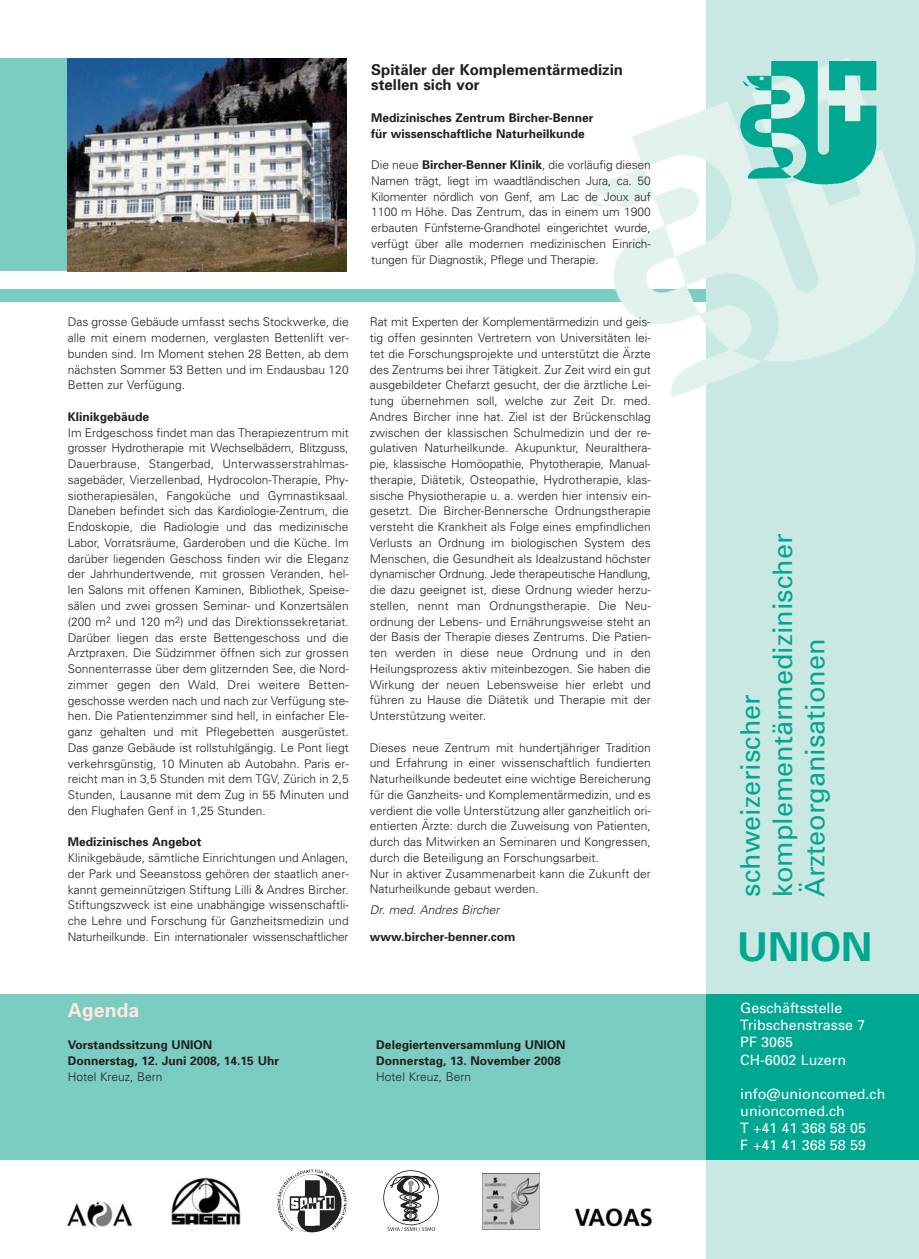
<style>
.page{position:relative;width:919px;height:1259px;background:#fff}
.page>*{position:absolute;margin:0;border:0;box-sizing:border-box;transform-origin:0 0}
.t1{font:700 39.75px "Univers";color:#00a891}
.t2{font:27px/32.4px "Univers";color:#00a891}
.t3{font:700 19.5px "Univers";color:#fee7dc}
.t4{font:700 15px/15.8px "Univers";color:#231f20}
.t5{font:14.25px/17.1px "Univers";color:#fff}
.t6{font:300 12px/15.8px "Univers";color:#231f20;text-align:justify}
.t7{font:700 12px/15.8px "Univers";color:#231f20}
.t8{font:italic 300 12px "Univers";color:#231f20}
.s1{font-weight:700}
</style>
<div class="page">
<div style="left:0;top:59px;width:186px;height:212px;background:#7bccc1"></div>
<div style="left:0;top:289px;width:918px;height:13px;background:#7bccc1"></div>
<div style="left:0;top:994px;width:918px;height:166px;background:#7bccc1"></div>
<div style="left:706px;top:0;width:212px;height:1259px;background:#cae8e3"></div>
<img style="left:589px;top:102px;width:327px;height:295px">
<div style="left:706px;top:994px;width:212px;height:166px;background:#00a891"></div>
<img style="left:737px;top:58px;width:142px;height:130px">
<img style="left:68px;top:59px;width:279px;height:212px">
<img style="left:67px;top:1201px;width:64px;height:25px">
<img style="left:171px;top:1178px;width:70px;height:47px">
<svg style="left:383px;top:1170px;width:55px;height:61px"></svg>
<img style="left:482px;top:1173px;width:57px;height:56px">
<img style="left:574px;top:1208px;width:78px;height:19px">
<img style="left:277px;top:1169px;width:69px;height:64px">
<p class="t6" style="left:68px;top:315px;width:282px">Das grosse Gebäude umfasst sechs Stockwerke, die alle mit einem modernen, verglasten Bettenlift ver&shy;bunden sind. Im Moment stehen 28 Betten, ab dem nächsten Sommer 53 Betten und im Endausbau 120<br>Betten zur Verfügung.</p>
<p class="t7" style="left:68px;top:410px;width:83px">Klinikgebäude</p>
<p class="t6" style="left:68px;top:426px;width:282px">Im Erdgeschoss findet man das Therapiezentrum mit grosser Hydrotherapie mit Wechselbädern, Blitzguss, Dauerbrause, Stangerbad, Unterwasserstrahlmas&shy;sagebäder, Vierzellenbad, Hydrocolon-Therapie, Phy&shy;siotherapiesälen, Fangoküche und Gymnastiksaal.<br>Daneben befindet sich das Kardiologie-Zentrum, die Endoskopie, die Radiologie und das medizinische Labor, Vorratsräume, Garderoben und die Küche. Im darüber liegenden Geschoss finden wir die Eleganz der Jahrhundertwende, mit grossen Veranden, hel&shy;len Salons mit offenen Kaminen, Bibliothek, Speise&shy;sälen und zwei grossen Seminar- und Konzertsälen (200 m<sup>2</sup> und 120 m<sup>2</sup>) und das Direktionssekretariat.<br>Darüber liegen das erste Bettengeschoss und die Arztpraxen. Die Südzimmer öffnen sich zur grossen Sonnenterrasse über dem glitzernden See, die Nord&shy;zimmer gegen den Wald. Drei weitere Betten&shy;geschosse werden nach und nach zur Verfügung ste&shy;hen. Die Patientenzimmer sind hell, in einfacher Ele&shy;ganz gehalten und mit Pflegebetten ausgerüstet.<br>Das ganze Gebäude ist rollstuhlgängig. Le Pont liegt verkehrsgünstig, 10 Minuten ab Autobahn. Paris er&shy;reicht man in 3,5 Stunden mit dem TGV, Zürich in 2,5<br>Stunden, Lausanne mit dem Zug in 55 Minuten und den Flughafen Genf in 1,25 Stunden.</p>
<p class="t7" style="left:68px;top:835px;width:135px">Medizinisches Angebot</p>
<p class="t6" style="left:68px;top:851px;width:282px">Klinikgebäude, sämtliche Einrichtungen und Anlagen, der Park und Seeanstoss gehören der staatlich aner&shy;kannt gemeinnützigen Stiftung Lilli &amp; Andres Bircher.<br>Stiftungszweck ist eine unabhängige wissenschaftli&shy;che Lehre und Forschung für Ganzheitsmedizin und Naturheilkunde. Ein internationaler wissenschaftlicher</p>
<p class="t4" style="left:371px;top:63px;width:253px">Spitäler der Komplementärmedizin stellen sich vor</p>
<p class="t7" style="left:371px;top:111px;width:224px">Medizinisches Zentrum Bircher-Benner für wissenschaftliche Naturheilkunde</p>
<p class="t6" style="left:371px;top:158px;width:281px">Die neue <span class="s1">Bircher-Benner Klinik</span>, die vorläufig diesen Namen trägt, liegt im waadtländischen Jura, ca. 50<br>Kilomenter nördlich von Genf, am Lac de Joux auf 1100 m Höhe. Das Zentrum, das in einem um 1900 erbauten Fünfsterne-Grandhotel eingerichtet wurde, verfügt über alle modernen medizinischen Einrich&shy;tungen für Diagnostik, Pflege und Therapie.</p>
<p class="t6" style="left:370px;top:315px;width:282px">Rat mit Experten der Komplementärmedizin und geis&shy;tig offen gesinnten Vertretern von Universitäten lei&shy;tet die Forschungsprojekte und unterstützt die Ärzte des Zentrums bei ihrer Tätigkeit. Zur Zeit wird ein gut ausgebildeter Chefarzt gesucht, der die ärztliche Lei&shy;tung übernehmen soll, welche zur Zeit Dr. med.<br>Andres Bircher inne hat. Ziel ist der Brückenschlag zwischen der klassischen Schulmedizin und der re&shy;gulativen Naturheilkunde. Akupunktur, Neuralthera&shy;pie, klassische Homöopathie, Phytotherapie, Manual&shy;therapie, Diätetik, Osteopathie, Hydrotherapie, klas&shy;sische Physiotherapie u. a. werden hier intensiv ein&shy;gesetzt. Die Bircher-Bennersche Ordnungstherapie versteht die Krankheit als Folge eines empfindlichen Verlusts an Ordnung im biologischen System des Menschen, die Gesundheit als Idealzustand höchster dynamischer Ordnung. Jede therapeutische Handlung, die dazu geeignet ist, diese Ordnung wieder herzu&shy;stellen, nennt man Ordnungstherapie. Die Neu&shy;ordnung der Lebens- und Ernährungsweise steht an der Basis der Therapie dieses Zentrums. Die Patien&shy;ten werden in diese neue Ordnung und in den Heilungsprozess aktiv miteinbezogen. Sie haben die Wirkung der neuen Lebensweise hier erlebt und führen zu Hause die Diätetik und Therapie mit der Unterstützung weiter.</p>
<p class="t6" style="left:370px;top:740px;width:282px;text-align:left">Dieses neue Zentrum mit hundertjähriger Tradition und Erfahrung in einer wissenschaftlich fundierten Naturheilkunde bedeutet eine wichtige Bereicherung für die Ganzheits- und Komplementärmedizin, und es verdient die volle Unterstützung aller ganzheitlich ori&shy;entierten Ärzte: durch die Zuweisung von Patienten, durch das Mitwirken an Seminaren und Kongressen, durch die Beteiligung an Forschungsarbeit.<br>Nur in aktiver Zusammenarbeit kann die Zukunft der Naturheilkunde gebaut werden.</p>
<p class="t8" style="left:370px;top:905px;width:133px">Dr. med. Andres Bircher</p>
<p class="t7" style="left:370px;top:930px;width:147px">www.bircher-benner.com</p>
<h3 class="t3" style="left:68px;top:1003px;width:73px">Agenda</h3>
<p class="t7" style="left:68px;top:1038px;width:213px">Vorstandssitzung UNION<br>Donnerstag, 12. Juni 2008, 14.15 Uhr</p>
<p class="t6" style="left:68px;top:1069px;width:96px">Hotel Kreuz, Bern</p>
<p class="t7" style="left:376px;top:1038px;width:191px">Delegiertenversammlung UNION<br>Donnerstag, 13. November 2008</p>
<p class="t6" style="left:376px;top:1069px;width:96px">Hotel Kreuz, Bern</p>
<h2 class="t2" style="left:736px;top:896px;width:364px;rotate:-90deg">schweizerischer komplementärmedizinischer<br>Ärzteorganisationen</h2>
<h1 class="t1" style="left:737px;top:932px;width:136px">UNION</h1>
<p class="t5" style="left:740px;top:1001px;width:126px">Geschäftsstelle<br>Tribschenstrasse 7<br>PF 3065<br>CH-6002 Luzern</p>
<p class="t5" style="left:740px;top:1086px;width:147px">info@unioncomed.ch unioncomed.ch<br>T +41 41 368 58 05<br>F +41 41 368 58 59</p>
</div>
